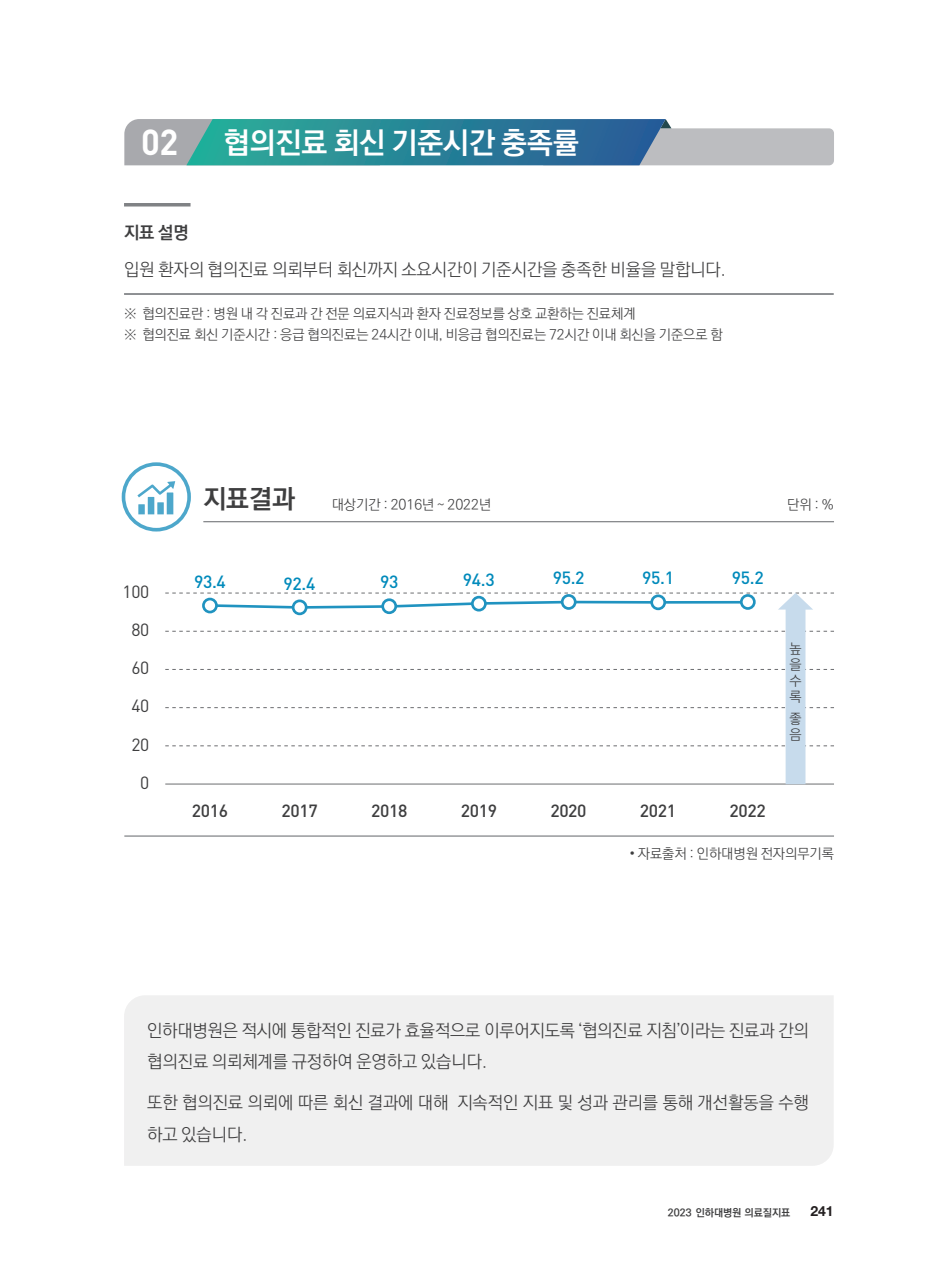
<style>
.page{position:relative;width:933px;height:1265px;background:#fff}
.page>*{position:absolute;margin:0;border:0;box-sizing:border-box;transform-origin:0 0}
.t1{font:700 35.7px "DIN Pro";color:#fff}
.t2{font:700 29.75px "Ko Pub World Dotum";color:#fff}
.t3{font:700 26.25px "Ko Pub World Dotum";color:#3e3e3f}
.t4{font:300 17.5px/31.5px "Ko Pub World Dotum";color:#3e3e3f}
.t5{font:500 17.5px "DIN Pro";letter-spacing:-.02em;color:#3e3e3f}
.t6{font:500 17.5px "DIN Pro";letter-spacing:-.02em;color:#008abb}
.t7{font:17.5px/38.3px "DIN Pro";letter-spacing:-.02em;color:#3e3e3f;text-align:right}
.t8{font:700 17.5px "Ko Pub World Dotum";color:#3e3e3f}
.t9{font:300 14px/16.3px "Ko Pub World Dotum";color:#3e3e3f}
.t10{font:700 14px "Helvetica Neue";color:#231f20}
.t11{font:700 10.5px "Ko Pub World Dotum";color:#3e3e3f}
</style>
<div class="page">
<svg style="left:124px;top:203px;width:66px;height:4px"></svg>
<div style="left:124px;top:995px;width:709px;height:171px;background:#f0f0f0"></div>
<hr style="left:124px;top:293px;width:709px;height:2px;background:#808285">
<svg style="left:124px;top:119px;width:710px;height:46px;background:#5f99a7"></svg>
<hr style="left:203px;top:521px;width:631px;height:1px;background:#808285">
<div style="left:122px;top:462px;width:69px;height:70px;border:4px solid #0082b5;border-radius:50%"></div>
<svg style="left:137px;top:481px;width:38px;height:33px"></svg>
<hr style="left:124px;top:835px;width:710px;height:2px;background:#808285">
<hr style="left:165px;top:784px;width:669px;height:1px;background:#6c6d70">
<svg style="left:165px;top:593px;width:669px;height:191px"></svg>
<div style="left:203px;top:599px;width:13px;height:13px;background:#fff;border-radius:50%"></div>
<div style="left:202px;top:598px;width:16px;height:15px;border:3px solid #2093c0;border-radius:50%"></div>
<div style="left:293px;top:601px;width:13px;height:13px;background:#fff;border-radius:50%"></div>
<div style="left:292px;top:599px;width:15px;height:16px;border:3px solid #2093c0;border-radius:50%"></div>
<div style="left:383px;top:600px;width:13px;height:13px;background:#fff;border-radius:50%"></div>
<div style="left:381px;top:598px;width:16px;height:16px;border:3px solid #2093c0;border-radius:50%"></div>
<div style="left:472px;top:597px;width:13px;height:13px;background:#fff;border-radius:50%"></div>
<div style="left:471px;top:596px;width:16px;height:16px;border:3px solid #2093c0;border-radius:50%"></div>
<div style="left:651px;top:596px;width:13px;height:13px;background:#fff;border-radius:50%"></div>
<div style="left:650px;top:594px;width:16px;height:16px;border:3px solid #2093c0;border-radius:50%"></div>
<div style="left:741px;top:595px;width:13px;height:13px;background:#fff;border-radius:50%"></div>
<div style="left:740px;top:594px;width:15px;height:16px;border:3px solid #2093c0;border-radius:50%"></div>
<div style="left:562px;top:595px;width:13px;height:13px;background:#fff;border-radius:50%"></div>
<div style="left:561px;top:594px;width:15px;height:16px;border:3px solid #2093c0;border-radius:50%"></div>
<h1 class="t1" style="left:141px;top:118px;width:38px">02</h1>
<h2 class="t2" style="left:224px;top:121px;width:357px">협의진료 회신 기준시간 충족률</h2>
<p class="t8" style="left:124px;top:220px;width:66px">지표 설명</p>
<p class="t4" style="left:124px;top:254px;width:603px">입원 환자의 협의진료 의뢰부터 회신까지 소요시간이 기준시간을 충족한 비율을 말합니다.</p>
<p class="t9" style="left:124px;top:304px;width:600px;line-height:21px">※ 협의진료란 : 병원 내 각 진료과 간 전문 의료지식과 환자 진료정보를 상호 교환하는 진료체계<br>※ 협의진료 회신 기준시간 : 응급 협의진료는 24시간 이내, 비응급 협의진료는 72시간 이내 회신을 기준으로 함</p>
<p class="t7" style="left:123px;top:571px;width:28px">100<br>80<br>60<br>40<br>20<br>0</p>
<h3 class="t3" style="left:203px;top:479px;width:93px">지표결과</h3>
<p class="t9" style="left:332px;top:497px;width:161px">대상기간 : 2016년 ~ 2022년</p>
<p class="t9" style="left:787px;top:497px;width:48px">단위 : %</p>
<p class="t6" style="left:194px;top:570px;width:33px">93.4</p>
<p class="t6" style="left:284px;top:571px;width:33px">92.4</p>
<p class="t6" style="left:380px;top:570px;width:20px">93</p>
<p class="t6" style="left:463px;top:568px;width:33px">94.3</p>
<p class="t6" style="left:553px;top:566px;width:33px">95.2</p>
<p class="t6" style="left:642px;top:566px;width:33px">95.1</p>
<p class="t6" style="left:732px;top:566px;width:33px">95.2</p>
<p class="t9" style="left:789px;top:641px;width:13px;text-align:justify">높 을 수 록</p>
<p class="t9" style="left:789px;top:711px;width:13px">좋 음</p>
<p class="t5" style="left:192px;top:799px;width:38px">2016</p>
<p class="t5" style="left:281px;top:799px;width:38px">2017</p>
<p class="t5" style="left:371px;top:799px;width:38px">2018</p>
<p class="t5" style="left:461px;top:799px;width:38px">2019</p>
<p class="t5" style="left:550px;top:799px;width:38px">2020</p>
<p class="t5" style="left:640px;top:799px;width:38px">2021</p>
<p class="t5" style="left:729px;top:799px;width:38px">2022</p>
<p class="t9" style="left:629px;top:846px;width:206px">• 자료출처 : 인하대병원 전자의무기록</p>
<p class="t4" style="left:147px;top:1015px;width:663px">인하대병원은 적시에 통합적인 진료가 효율적으로 이루어지도록 ‘협의진료 지침’이라는 진료과 간의 협의진료 의뢰체계를 규정하여 운영하고 있습니다.</p>
<p class="t4" style="left:147px;top:1088px;width:663px">또한 협의진료 의뢰에 따른 회신 결과에 대해 지속적인 지표 및 성과 관리를 통해 개선활동을 수행 하고 있습니다.</p>
<p class="t11" style="left:668px;top:1205px;width:124px">2023 인하대병원 의료질지표</p>
<p class="t10" style="left:810px;top:1203px;width:25px">241</p>
</div>
